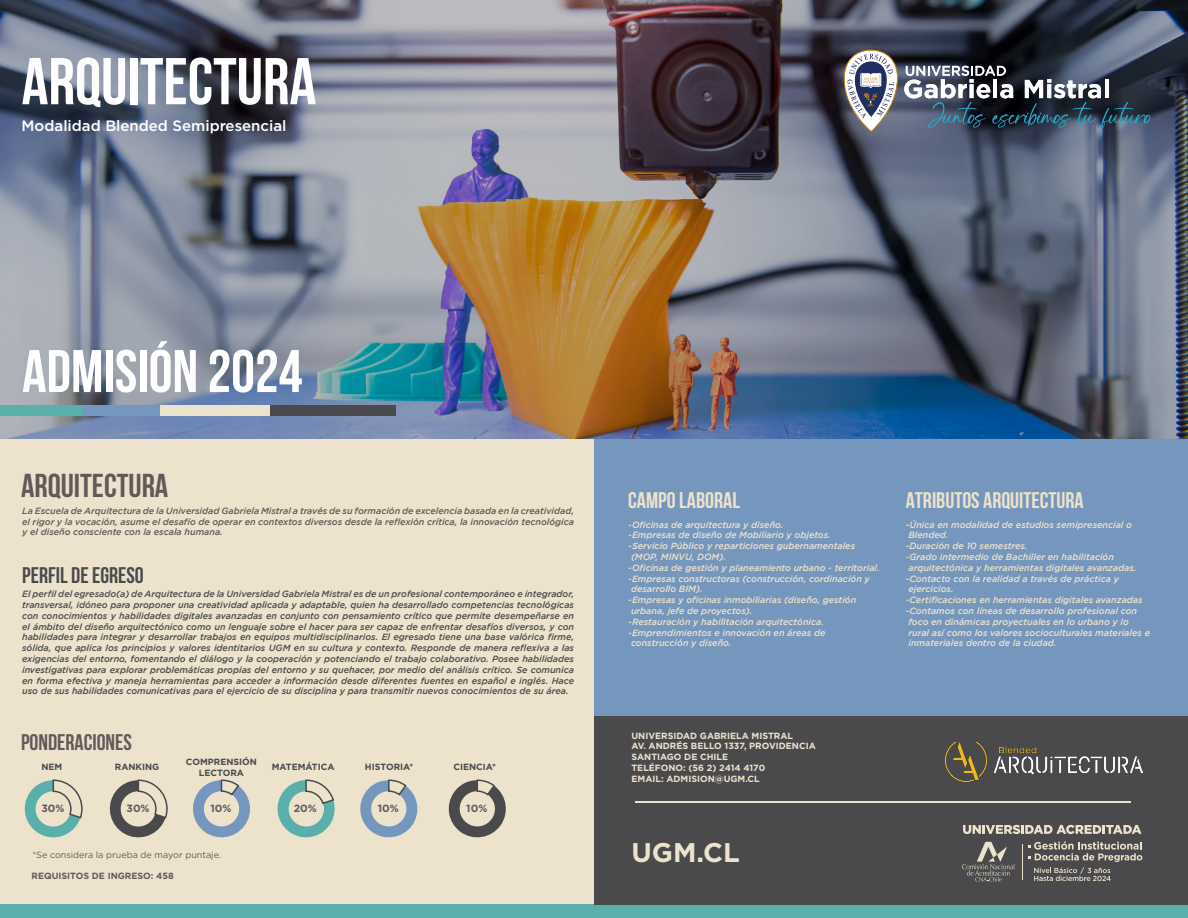
<style>
.page{position:relative;width:1188px;height:918px;background:#fff}
.page>*{position:absolute;margin:0;border:0;box-sizing:border-box;transform-origin:0 0}
.t1{font:700 66px "Bebas Neue";color:#fff}
.t2{font:700 60px "Bebas Neue";color:#fff}
.t3{font:700 33px "Bebas Neue";color:#635959}
.t4{font:700 27px "Gotham";color:#ede3cc}
.t5{font:700 22.5px "Bebas Neue";color:#ede3cc}
.t6{font:700 22.5px "Bebas Neue";color:#4a4a4d}
.t7{font:700 22.5px "Bebas Neue";color:#635959}
.t8{font:500 15px "Gotham";color:#fff}
.t9{font:700 10.5px "Gotham";color:#635959}
.t10{font:italic 500 9px/10.8px "Gotham";color:#4a4a4d;text-align:justify}
.t11{font:italic 500 9px/10.8px "Gotham";color:#ede3cc}
.t12{font:italic 500 9px/10.8px "Gotham";color:#635959;text-align:justify}
.t13{font:700 9px/10.8px "Gotham";color:#ede3cc}
.t14{font:700 9px/10.8px "Gotham";color:#4a4a4d;text-align:center}
.t15{font:9px "Gotham";color:#635959}
.t16{font:700 9px "Gotham";color:#635959}
</style>
<div class="page">
<img style="left:0;top:0;width:1188px;height:439px">
<div style="left:0;top:440px;width:598px;height:464px;background:#ede3cc"></div>
<div style="left:0;top:904px;width:1188px;height:14px;background:#59b0ab"></div>
<div style="left:595px;top:714px;width:593px;height:191px;background:#4a4a4d"></div>
<div style="left:595px;top:440px;width:593px;height:276px;background:#7596bd"></div>
<div style="left:1px;top:406px;width:82px;height:10px;background:#59b0ab"></div>
<div style="left:83px;top:406px;width:77px;height:10px;background:#7596bd"></div>
<div style="left:160px;top:406px;width:110px;height:10px;background:#ede3cc"></div>
<div style="left:270px;top:406px;width:126px;height:10px;background:#4a4a4d"></div>
<hr style="left:635px;top:802px;width:495px;height:1px;background:#ede3cc">
<svg style="left:962px;top:842px;width:53px;height:40px"></svg>
<svg style="left:963px;top:825px;width:179px;height:9px"></svg>
<svg style="left:1028px;top:841px;width:114px;height:40px"></svg>
<hr style="left:1022px;top:844px;width:1px;height:36px;background:#ede3cc">
<svg style="left:360px;top:779px;width:58px;height:59px"></svg>
<svg style="left:193px;top:779px;width:57px;height:59px"></svg>
<svg style="left:448px;top:779px;width:58px;height:59px"></svg>
<svg style="left:277px;top:779px;width:58px;height:59px"></svg>
<svg style="left:24px;top:779px;width:59px;height:59px"></svg>
<svg style="left:109px;top:779px;width:59px;height:59px"></svg>
<svg style="left:844px;top:50px;width:54px;height:82px"></svg>
<svg style="left:904px;top:66px;width:246px;height:62px;background:#4d5a68"></svg>
<img style="left:945px;top:742px;width:197px;height:39px">
<h1 class="t1" style="left:22px;top:45px;width:296px">ARQUITECTURA</h1>
<h3 class="t8" style="left:22px;top:116px;width:266px">Modalidad Blended Semipresencial</h3>
<h2 class="t2" style="left:22px;top:338px;width:282px">ADMISIÓN 2024</h2>
<h3 class="t3" style="left:21px;top:468px;width:149px">ARQUITECTURA</h3>
<p class="t12" style="left:22px;top:505px;width:553px">La Escuela de Arquitectura de la Universidad Gabriela Mistral a través de su formación de excelencia basada en la creatividad, el rigor y la vocación, asume el desafío de operar en contextos diversos desde la reflexión crítica, la innovación tecnológica y el diseño consciente con la escala humana.</p>
<h3 class="t6" style="left:22px;top:563px;width:123px">PERFIL DE EGRESO</h3>
<p class="t10" style="left:22px;top:589px;width:553px">El perfil del egresado(a) de Arquitectura de la Universidad Gabriela Mistral es de un profesional contemporáneo e integrador, transversal, idóneo para proponer una creatividad aplicada y adaptable, quien ha desarrollado competencias tecnológicas con conocimientos y habilidades digitales avanzadas en conjunto con pensamiento crítico que permite desempeñarse en el ámbito del diseño arquitectónico como un lenguaje sobre el hacer para ser capaz de enfrentar desafíos diversos, y con habilidades para integrar y desarrollar trabajos en equipos multidisciplinarios. El egresado tiene una base valórica firme, sólida, que aplica los principios y valores identitarios UGM en su cultura y contexto. Responde de manera reflexiva a las exigencias del entorno, fomentando el diálogo y la cooperación y potenciando el trabajo colaborativo. Posee habilidades investigativas para explorar problemáticas propias del entorno y su quehacer, por medio del análisis crítico. Se comunica en forma efectiva y maneja herramientas para acceder a información desde diferentes fuentes en español e inglés. Hace uso de sus habilidades comunicativas para el ejercicio de su disciplina y para transmitir nuevos conocimientos de su área.</p>
<h3 class="t7" style="left:21px;top:730px;width:112px">PONDERACIONES</h3>
<p class="t14" style="left:41px;top:762px;width:22px">NEM</p>
<p class="t14" style="left:115px;top:762px;width:46px">RANKING</p>
<p class="t14" style="left:186px;top:757px;width:73px">COMPRENSIÓN<br>LECTORA</p>
<p class="t14" style="left:272px;top:762px;width:64px">MATEMÁTICA</p>
<p class="t14" style="left:365px;top:762px;width:50px">HISTORIA*</p>
<p class="t14" style="left:453px;top:762px;width:44px">CIENCIA*</p>
<p class="t9" style="left:41px;top:801px;width:25px">30%</p>
<p class="t9" style="left:126px;top:801px;width:25px">30%</p>
<p class="t9" style="left:210px;top:801px;width:23px">10%</p>
<p class="t9" style="left:294px;top:801px;width:25px">20%</p>
<p class="t9" style="left:378px;top:801px;width:23px">10%</p>
<p class="t9" style="left:466px;top:801px;width:23px">10%</p>
<p class="t15" style="left:32px;top:849px;width:190px">*Se considera la prueba de mayor puntaje.</p>
<p class="t16" style="left:32px;top:869px;width:144px">REQUISITOS DE INGRESO: 458</p>
<h3 class="t5" style="left:628px;top:488px;width:113px">CAMPO LABORAL</h3>
<p class="t11" style="left:628px;top:519px;width:157px">-Oficinas de arquitectura y diseño.</p>
<p class="t11" style="left:628px;top:530px;width:204px">-Empresas de diseño de Mobiliario y objetos.</p>
<p class="t11" style="left:628px;top:541px;width:228px">-Servicio Público y reparticiones gubernamentales</p>
<p class="t11" style="left:631px;top:551px;width:97px">(MOP, MINVU, DOM).</p>
<p class="t11" style="left:628px;top:562px;width:253px">-Oficinas de gestión y planeamiento urbano - territorial.</p>
<p class="t11" style="left:628px;top:573px;width:243px">-Empresas constructoras (construcción, cordinación y</p>
<p class="t11" style="left:631px;top:584px;width:73px">desarrollo BIM).</p>
<p class="t11" style="left:628px;top:595px;width:229px">-Empresas y oficinas inmobiliarias (diseño, gestión</p>
<p class="t11" style="left:631px;top:605px;width:123px">urbana, jefe de proyectos).</p>
<p class="t11" style="left:628px;top:616px;width:197px">-Restauración y habilitación arquitectónica.</p>
<p class="t11" style="left:628px;top:627px;width:199px">-Emprendimientos e innovación en áreas de</p>
<p class="t11" style="left:631px;top:638px;width:102px">construcción y diseño.</p>
<h3 class="t5" style="left:906px;top:488px;width:179px">ATRIBUTOS ARQUITECTURA</h3>
<p class="t11" style="left:906px;top:519px;width:246px">-Única en modalidad de estudios semipresencial o Blended.<br>-Duración de 10 semestres.<br>-Grado intermedio de Bachiller en habilitación arquitectónica y herramientas digitales avanzadas. -Contacto con la realidad a través de práctica y ejercicios.<br>-Certificaciones en herramientas digitales avanzadas -Contamos con líneas de desarrollo profesional con foco en dinámicas proyectuales en lo urbano y lo<br>rural así como los valores socioculturales materiales e inmateriales dentro de la ciudad.</p>
<p class="t13" style="left:632px;top:730px;width:186px">UNIVERSIDAD GABRIELA MISTRAL<br>AV. ANDRÉS BELLO 1337, PROVIDENCIA<br>SANTIAGO DE CHILE<br>TELÉFONO: (56 2) 2414 4170<br>EMAIL: ADMISION@UGM.CL</p>
<h3 class="t4" style="left:632px;top:835px;width:110px">UGM.CL</h3>
</div>
